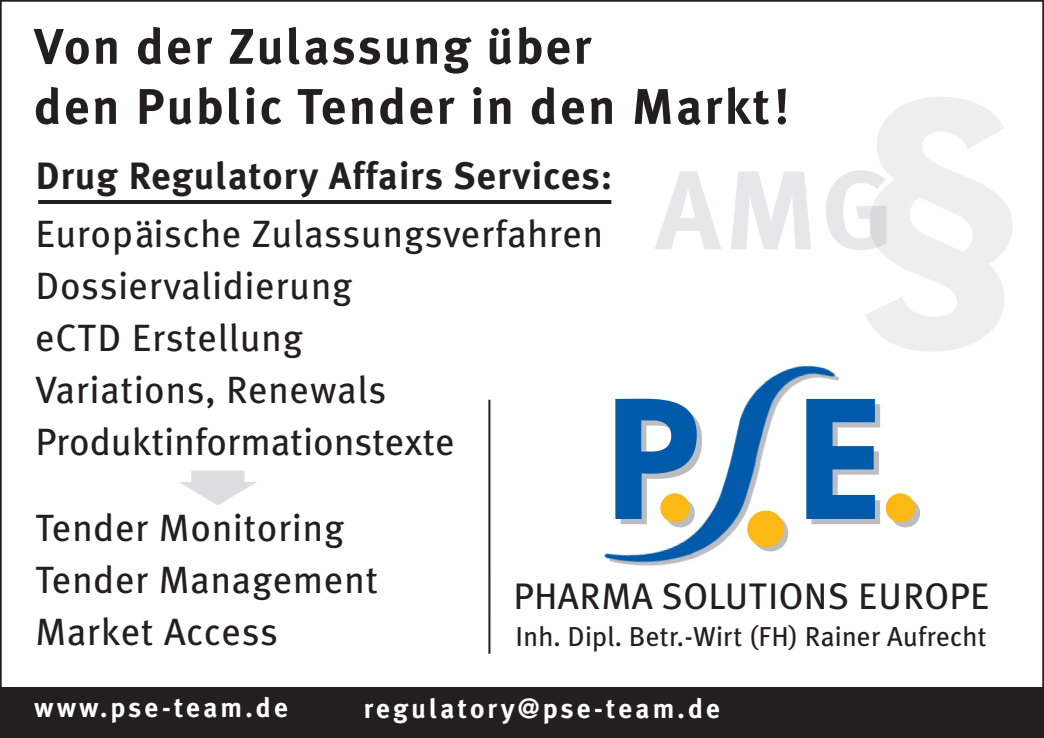
<style>
.page{position:relative;width:1044px;height:738px;background:#fff}
.page>*{position:absolute;margin:0;border:0;box-sizing:border-box;transform-origin:0 0}
.t1{font:700 50px/60px "Meta Plus";letter-spacing:.05em;color:#231f20}
.t2{font:38px/52px "Meta Plus";letter-spacing:.025em;color:#231f20}
.t3{font:700 38px "Meta Plus";letter-spacing:.03em;color:#231f20}
.t4{font:36.8px "Meta Plus";letter-spacing:.01em;color:#231f20}
.t5{font:27.6px "Meta Plus";letter-spacing:.01em;color:#231f20}
.t6{font:700 27.2px "Meta Plus";letter-spacing:.115em;color:#fff}
</style>
<div class="page">
<div style="left:0;top:687px;width:1042px;height:50px;background:#231f20"></div>
<img style="left:604px;top:365px;width:276px;height:201px">
<svg style="left:751px;top:514px;width:37px;height:37px"></svg>
<div style="left:747px;top:510px;width:36px;height:36px;background:#fcb814;border-radius:50%"></div>
<div style="left:665px;top:498px;width:29px;height:29px;background:#bcbdc0;border-radius:50%"></div>
<svg style="left:890px;top:498px;width:29px;height:29px"></svg>
<svg style="left:615px;top:398px;width:86px;height:125px"></svg>
<div style="left:660px;top:493px;width:29px;height:29px;background:#fcb814;border-radius:50%"></div>
<svg style="left:806px;top:398px;width:73px;height:125px"></svg>
<div style="left:885px;top:493px;width:29px;height:29px;background:#fcb814;border-radius:50%"></div>
<hr style="left:488px;top:399px;width:2px;height:254px;background:#231f20">
<svg style="left:655px;top:170px;width:230px;height:80px"></svg>
<div style="left:869px;top:206px;width:17px;height:41px;background:#d8d9db"></div>
<hr style="left:38px;top:200px;width:573px;height:4px;background:#231f20">
<h1 class="t1" style="left:34px;top:20px;width:756px">Von der Zulassung über<br>den Public Tender in den Markt!</h1>
<p class="t3" style="left:35px;top:161px;width:578px">Drug Regulatory Affairs Services:</p>
<p class="t2" style="left:35px;top:210px;width:569px">Europäische Zulassungsverfahren<br>Dossiervalidierung<br>eCTD Erstellung<br>Variations, Renewals<br>Produktinformationstexte</p>
<p class="t2" style="left:35px;top:504px;width:344px">Tender Monitoring<br>Tender Management<br>Market Access</p>
<p class="t4" style="left:513px;top:581px;width:477px">PHARMA SOLUTIONS EUROPE</p>
<p class="t5" style="left:515px;top:625px;width:472px">Inh. Dipl. Betr.-Wirt (FH) Rainer Aufrecht</p>
<p class="t6" style="left:34px;top:696px;width:255px">www.pse-team.de</p>
<p class="t6" style="left:363px;top:697px;width:358px">regulatory@pse-team.de</p>
</div>
